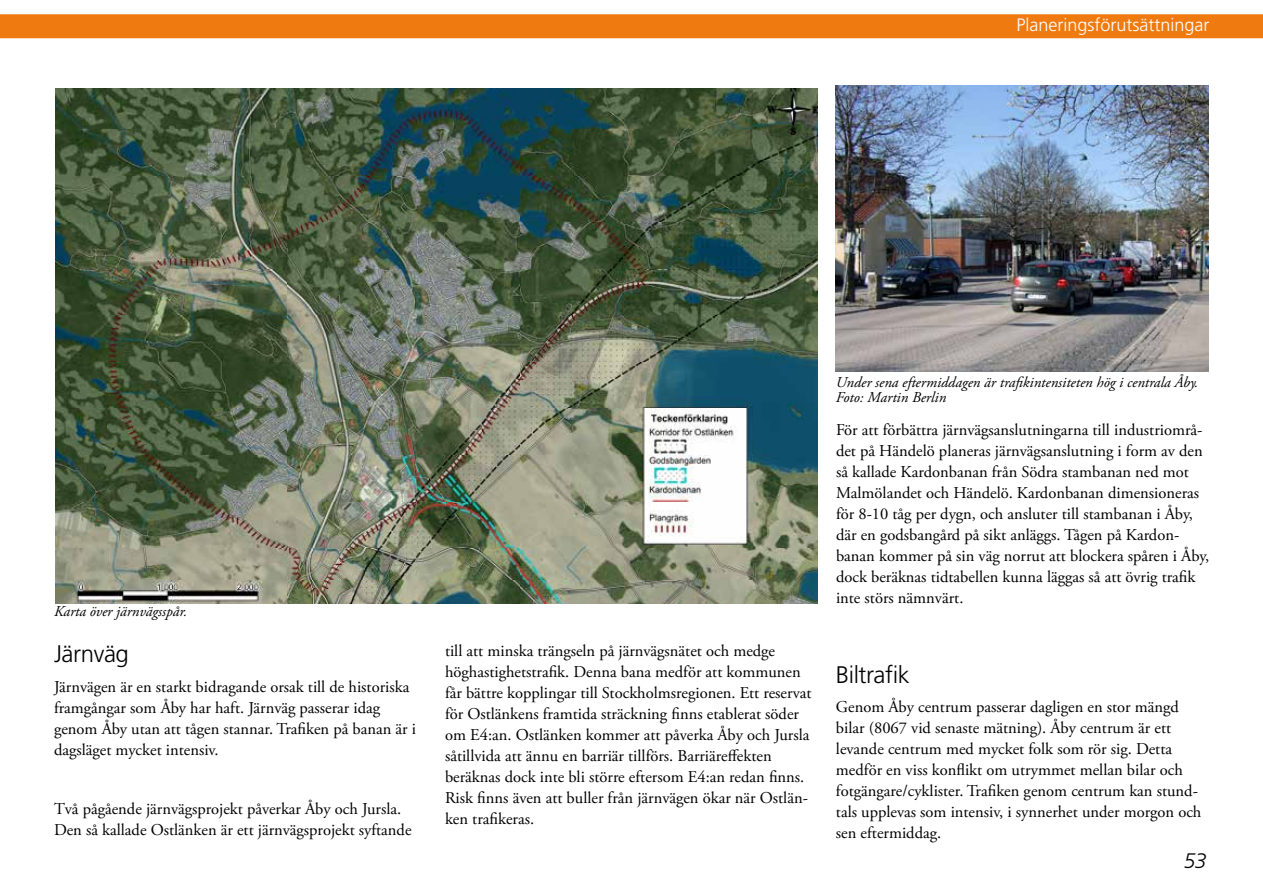
<style>
.page{position:relative;width:1263px;height:893px;background:#fff}
.page>*{position:absolute;margin:0;border:0;box-sizing:border-box;transform-origin:0 0}
.t1{font:300 24px "Frutiger LT Std";letter-spacing:-.02em;color:#000}
.t2{font:italic 300 21px "Frutiger LT Std";color:#000}
.t3{font:300 18px "Frutiger LT Std";color:#fff}
.t4{font:16.5px/21px "Adobe Garamond Pro";color:#000}
.t5{font:italic 15px/15px "Adobe Garamond Pro";color:#000}
</style>
<div class="page">
<div style="left:0;top:14px;width:1263px;height:24px;background:#ef7b10"></div>
<img style="left:836px;top:85px;width:373px;height:287px">
<img style="left:55px;top:89px;width:763px;height:514px">
<p class="t3" style="left:1016px;top:15px;width:195px">Planeringsförutsättningar</p>
<p class="t5" style="left:54px;top:604px;width:135px">Karta över järnvägsspår.</p>
<h1 class="t1" style="left:54px;top:640px;width:76px">Järnväg</h1>
<p class="t4" style="left:54px;top:677px;width:364px">Järnvägen är en starkt bidragande orsak till de historiska framgångar som Åby har haft. Järnväg passerar idag genom Åby utan att tågen stannar. Trafiken på banan är i dagsläget mycket intensiv.</p>
<p class="t4" style="left:54px;top:799px;width:359px">Två pågående järnvägsprojekt påverkar Åby och Jursla.<br>Den så kallade Ostlänken är ett järnvägsprojekt syftande</p>
<p class="t4" style="left:445px;top:641px;width:368px">till att minska trängseln på järnvägsnätet och medge höghastighetstrafik. Denna bana medför att kommunen får bättre kopplingar till Stockholmsregionen. Ett reservat för Ostlänkens framtida sträckning finns etablerat söder om E4:an. Ostlänken kommer att påverka Åby och Jursla såtillvida att ännu en barriär tillförs. Barriäreffekten beräknas dock inte bli större eftersom E4:an redan finns.<br>Risk finns även att buller från järnvägen ökar när Ostlän&shy;ken trafikeras.</p>
<p class="t5" style="left:836px;top:375px;width:364px">Under sena eftermiddagen är trafikintensiteten hög i centrala Åby.<br>Foto: Martin Berlin</p>
<p class="t4" style="left:836px;top:420px;width:375px">För att förbättra järnvägsanslutningarna till industriområ&shy;det på Händelö planeras järnvägsanslutning i form av den så kallade Kardonbanan från Södra stambanan ned mot Malmölandet och Händelö. Kardonbanan dimensioneras för 8-10 tåg per dygn, och ansluter till stambanan i Åby, där en godsbangård på sikt anläggs. Tågen på Kardon&shy;banan kommer på sin väg norrut att blockera spåren i Åby, dock beräknas tidtabellen kunna läggas så att övrig trafik inte störs nämnvärt.</p>
<h1 class="t1" style="left:836px;top:661px;width:75px">Biltrafik</h1>
<p class="t4" style="left:836px;top:697px;width:367px">Genom Åby centrum passerar dagligen en stor mängd bilar (8067 vid senaste mätning). Åby centrum är ett levande centrum med mycket folk som rör sig. Detta medför en viss konflikt om utrymmet mellan bilar och fotgängare/cyklister. Trafiken genom centrum kan stund&shy;tals upplevas som intensiv, i synnerhet under morgon och sen eftermiddag.</p>
<p class="t2" style="left:1184px;top:849px;width:24px">53</p>
</div>
